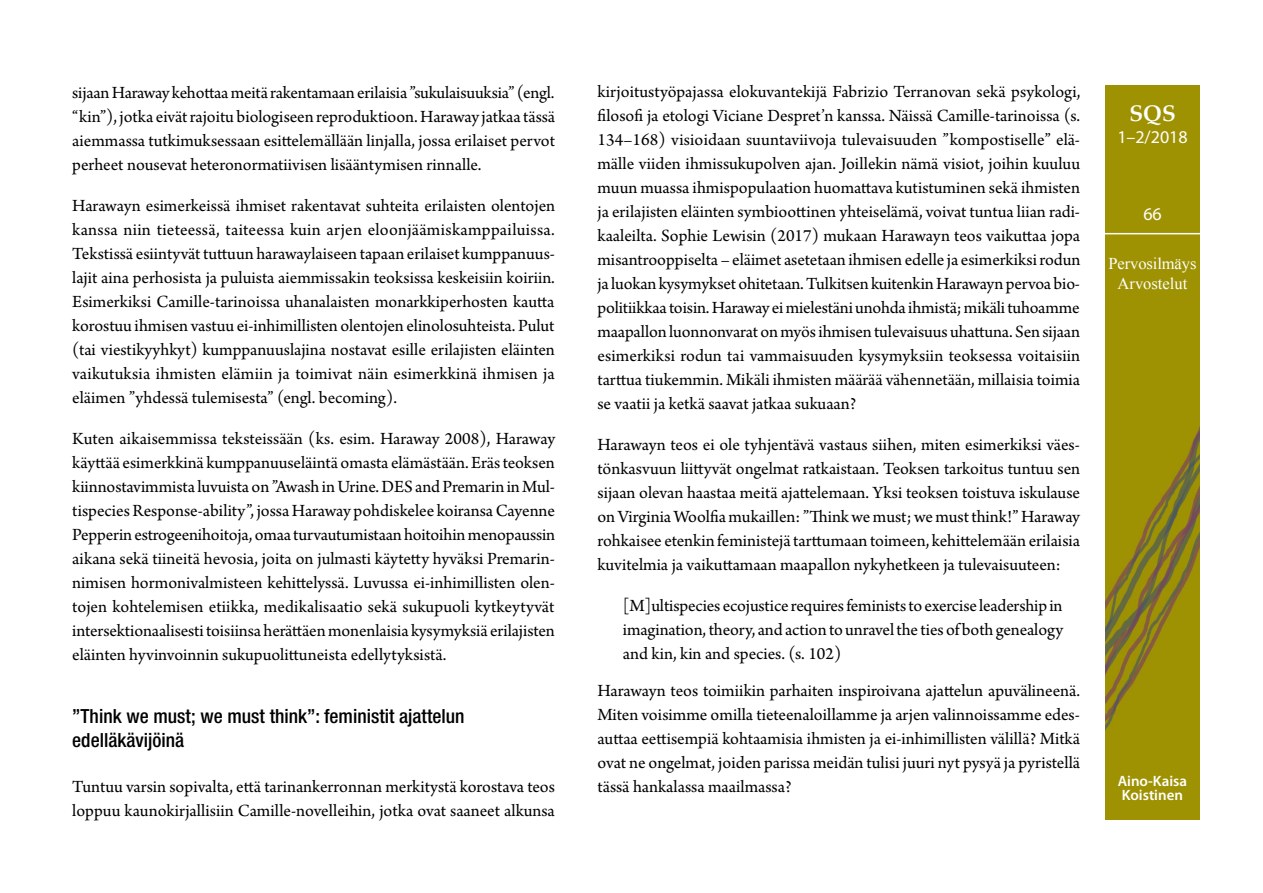
<style>
.page{position:relative;width:1263px;height:893px;background:#fff}
.page>*{position:absolute;margin:0;border:0;box-sizing:border-box;transform-origin:0 0}
.t1{font:700 22.5px "Palatino Linotype";color:#fff}
.Väliotsikko_1_uusi20{font:500 condensed 19.5px/24px "Helvetica Neue";color:#000}
.Leipateksti_suomi-ta{font:18px/24px "Arno Pro";color:#000;text-align:justify}
.Sitaatti{font:18px/24px "Arno Pro";letter-spacing:-.005em;color:#000;text-align:justify}
.t2{font:18px "Myriad Pro";color:#fff}
.t3{font:16.5px/19.8px "Times New Roman";letter-spacing:-.005em;color:#fff;text-align:center}
.t4{font:600 15px/13.5px "Myriad Pro";color:#fff}
</style>
<div class="page">
<img style="left:1106px;top:85px;width:93px;height:735px">
<hr style="left:1101px;top:233px;width:104px;height:1px;background:#fff">
<p class="Leipateksti_suomi-ta" style="left:72px;top:82px;width:484px">sijaan Haraway kehottaa meitä rakentamaan erilaisia ”sukulaisuuksia” (engl. “kin”), jotka eivät rajoitu biologiseen reproduktioon. Haraway jatkaa tässä aiemmassa tutkimuksessaan esittelemällään linjalla, jossa erilaiset pervot perheet nousevat heteronormatiivisen lisääntymisen rinnalle.</p>
<p class="Leipateksti_suomi-ta" style="left:72px;top:195px;width:484px">Harawayn esimerkeissä ihmiset rakentavat suhteita erilaisten olentojen kanssa niin tieteessä, taiteessa kuin arjen eloonjäämiskamppailuissa.<br>Tekstissä esiintyvät tuttuun harawaylaiseen tapaan erilaiset kumppanuus&shy;lajit aina perhosista ja puluista aiemmissakin teoksissa keskeisiin koiriin.<br>Esimerkiksi Camille-tarinoissa uhanalaisten monarkkiperhosten kautta korostuu ihmisen vastuu ei-inhimillisten olentojen elinolosuhteista. Pulut (tai viestikyyhkyt) kumppanuuslajina nostavat esille erilajisten eläinten vaikutuksia ihmisten elämiin ja toimivat näin esimerkkinä ihmisen ja eläimen ”yhdessä tulemisesta” (engl. becoming).</p>
<p class="Leipateksti_suomi-ta" style="left:72px;top:428px;width:484px">Kuten aikaisemmissa teksteissään (ks. esim. Haraway 2008), Haraway käyttää esimerkkinä kumppanuuseläintä omasta elämästään. Eräs teoksen kiinnostavimmista luvuista on ”Awash in Urine. DES and Premarin in Mul&shy;tispecies Response-ability”, jossa Haraway pohdiskelee koiransa Cayenne Pepperin estrogeenihoitoja, omaa turvautumistaan hoitoihin menopaussin aikana sekä tiineitä hevosia, joita on julmasti käytetty hyväksi Premarin&shy;nimisen hormonivalmisteen kehittelyssä. Luvussa ei-inhimillisten olen&shy;tojen kohtelemisen etiikka, medikalisaatio sekä sukupuoli kytkeytyvät intersektionaalisesti toisiinsa herättäen monenlaisia kysymyksiä erilajisten eläinten hyvinvoinnin sukupuolittuneista edellytyksistä.</p>
<p class="Väliotsikko_1_uusi20" style="left:72px;top:703px;width:394px">”Think we must; we must think”: feministit ajattelun edelläkävijöinä</p>
<p class="Leipateksti_suomi-ta" style="left:72px;top:775px;width:484px">Tuntuu varsin sopivalta, että tarinankerronnan merkitystä korostava teos loppuu kaunokirjallisiin Camille-novelleihin, jotka ovat saaneet alkunsa</p>
<p class="Leipateksti_suomi-ta" style="left:597px;top:81px;width:485px">kirjoitustyöpajassa elokuvantekijä Fabrizio Terranovan sekä psykologi, filosofi ja etologi Viciane Despret’n kanssa. Näissä Camille-tarinoissa (s.<br>134–168) visioidaan suuntaviivoja tulevaisuuden ”kompostiselle” elä&shy;mälle viiden ihmissukupolven ajan. Joillekin nämä visiot, joihin kuuluu muun muassa ihmispopulaation huomattava kutistuminen sekä ihmisten ja erilajisten eläinten symbioottinen yhteiselämä, voivat tuntua liian radi&shy;kaaleilta. Sophie Lewisin (2017) mukaan Harawayn teos vaikuttaa jopa misantrooppiselta – eläimet asetetaan ihmisen edelle ja esimerkiksi rodun ja luokan kysymykset ohitetaan. Tulkitsen kuitenkin Harawayn pervoa bio&shy;politiikkaa toisin. Haraway ei mielestäni unohda ihmistä; mikäli tuhoamme maapallon luonnonvarat on myös ihmisen tulevaisuus uhattuna. Sen sijaan esimerkiksi rodun tai vammaisuuden kysymyksiin teoksessa voitaisiin tarttua tiukemmin. Mikäli ihmisten määrää vähennetään, millaisia toimia se vaatii ja ketkä saavat jatkaa sukuaan?</p>
<p class="Leipateksti_suomi-ta" style="left:597px;top:434px;width:484px">Harawayn teos ei ole tyhjentävä vastaus siihen, miten esimerkiksi väes&shy;tönkasvuun liittyvät ongelmat ratkaistaan. Teoksen tarkoitus tuntuu sen sijaan olevan haastaa meitä ajattelemaan. Yksi teoksen toistuva iskulause on Virginia Woolfia mukaillen: ”Think we must; we must think!” Haraway rohkaisee etenkin feministejä tarttumaan toimeen, kehittelemään erilaisia kuvitelmia ja vaikuttamaan maapallon nykyhetkeen ja tulevaisuuteen:</p>
<p class="Sitaatti" style="left:623px;top:595px;width:442px">[M]ultispecies ecojustice requires feminists to exercise leadership in imagination, theory, and action to unravel the ties of both genealogy and kin, kin and species. (s. 102)</p>
<p class="Leipateksti_suomi-ta" style="left:597px;top:680px;width:484px">Harawayn teos toimiikin parhaiten inspiroivana ajattelun apuvälineenä.<br>Miten voisimme omilla tieteenaloillamme ja arjen valinnoissamme edes&shy;auttaa eettisempiä kohtaamisia ihmisten ja ei-inhimillisten välillä? Mitkä ovat ne ongelmat, joiden parissa meidän tulisi juuri nyt pysyä ja pyristellä tässä hankalassa maailmassa?</p>
<p class="t1" style="left:1129px;top:98px;width:48px">SQS</p>
<p class="t2" style="left:1117px;top:126px;width:72px">1–2/2018</p>
<p class="t2" style="left:1143px;top:203px;width:20px">66</p>
<p class="t3" style="left:1108px;top:253px;width:90px">Pervosilmäys<br>Arvostelut</p>
<p class="t4" style="left:1118px;top:774px;width:71px">Aino-Kaisa<br>Koistinen</p>
</div>
